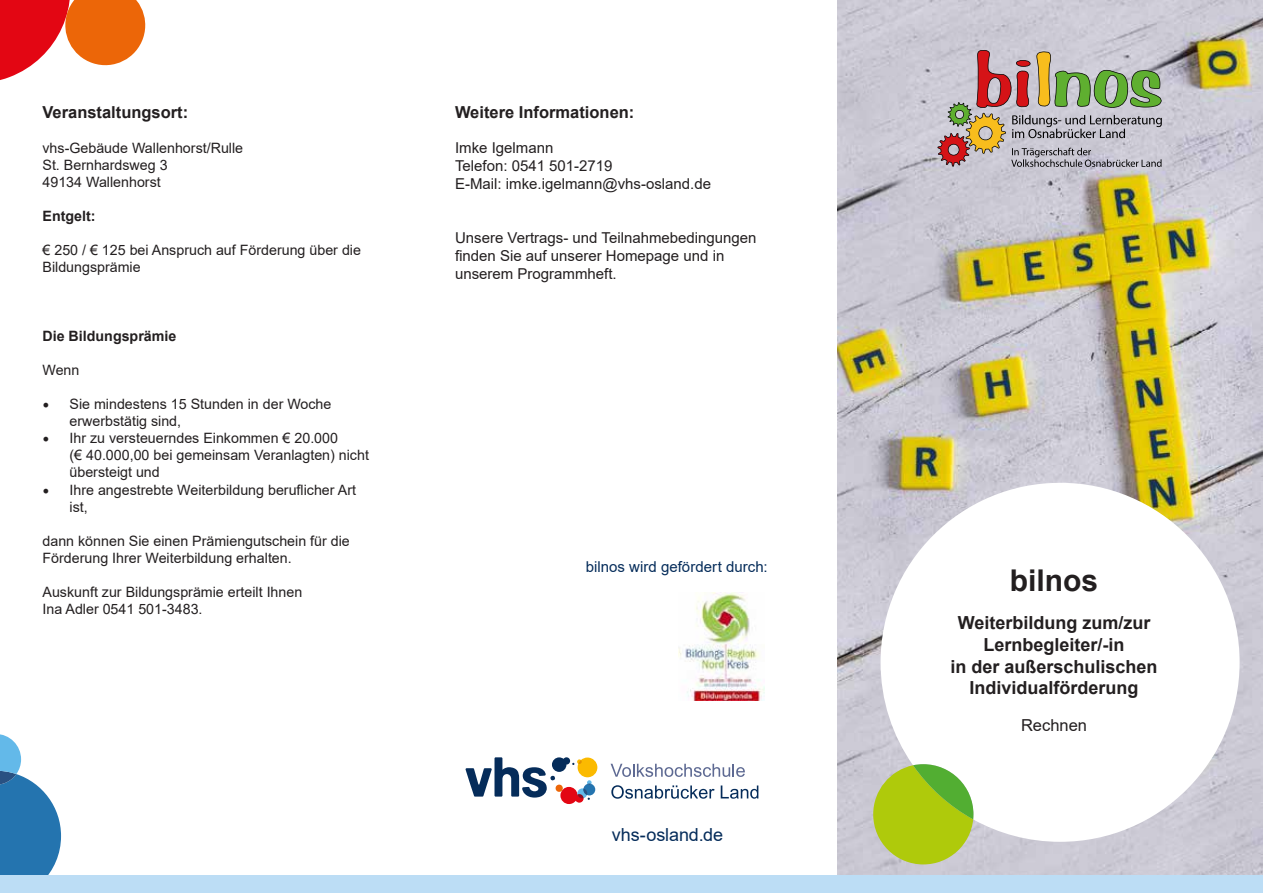
<style>
.page{position:relative;width:1263px;height:893px;background:#fff}
.page>*{position:absolute;margin:0;border:0;box-sizing:border-box;transform-origin:0 0}
.t1{font:700 30px "Arial";color:#231f20}
.t2{font:700 18px/21.6px "Arial";color:#231f20;text-align:center}
.t3{font:18px "Arial";letter-spacing:-.005em;color:#052c5a}
.t4{font:700 16.5px "Arial";color:#231f20}
.t5{font:16.5px "Arial";color:#231f20}
.t6{font:15px/18px "Arial";color:#231f20}
.t7{font:15px "Arial";letter-spacing:.005em;color:#052c5a}
.t8{font:14.25px/17.1px "Arial";color:#231f20}
.t9{font:700 14.25px "Arial";color:#231f20}
.s1{font-family:"Minion Pro";font-size:18px}
</style>
<div class="page">
<img style="left:838px;top:0;width:425px;height:876px">
<svg style="left:0;top:734px;width:61px;height:142px"></svg>
<div style="left:0;top:876px;width:1263px;height:17px;background:#bcddf5"></div>
<svg style="left:0;top:0;width:146px;height:80px"></svg>
<svg style="left:611px;top:764px;width:134px;height:13px"></svg>
<svg style="left:611px;top:785px;width:103px;height:14px"></svg>
<svg style="left:721px;top:785px;width:37px;height:14px"></svg>
<svg style="left:465px;top:757px;width:132px;height:47px"></svg>
<svg style="left:880px;top:483px;width:359px;height:359px"></svg>
<svg style="left:873px;top:764px;width:100px;height:100px;background:#aac83d"></svg>
<svg style="left:937px;top:50px;width:225px;height:117px;background:#b2a89d"></svg>
<img style="left:679px;top:593px;width:86px;height:107px">
<p class="t4" style="left:43px;top:101px;width:147px">Veranstaltungsort:</p>
<p class="t8" style="left:43px;top:139px;width:202px">vhs-Gebäude Wallenhorst/Rulle<br>St. Bernhardsweg 3<br>49134 Wallenhorst</p>
<p class="t9" style="left:43px;top:206px;width:55px">Entgelt:</p>
<p class="t8" style="left:43px;top:241px;width:320px">€ 250 / € 125 bei Anspruch auf Förderung über die<br>Bildungsprämie</p>
<p class="t9" style="left:43px;top:326px;width:135px">Die Bildungsprämie</p>
<p class="t8" style="left:43px;top:361px;width:38px">Wenn</p>
<p class="t8" style="left:70px;top:395px;width:263px;text-indent:-27px"><span class="s1">•</span> Sie mindestens 15 Stunden in der Woche erwerbstätig sind,</p>
<p class="t8" style="left:70px;top:430px;width:301px;text-indent:-27px"><span class="s1">•</span> Ihr zu versteuerndes Einkommen € 20.000<br>(€ 40.000,00 bei gemeinsam Veranlagten) nicht übersteigt und</p>
<p class="t8" style="left:70px;top:481px;width:288px;text-indent:-27px"><span class="s1">•</span> Ihre angestrebte Weiterbildung beruflicher Art ist,</p>
<p class="t8" style="left:43px;top:532px;width:309px">dann können Sie einen Prämiengutschein für die<br>Förderung Ihrer Weiterbildung erhalten.</p>
<p class="t8" style="left:43px;top:583px;width:261px">Auskunft zur Bildungsprämie erteilt Ihnen<br>Ina Adler 0541 501-3483.</p>
<p class="t4" style="left:455px;top:101px;width:181px">Weitere Informationen:</p>
<p class="t6" style="left:455px;top:139px;width:258px">Imke Igelmann<br>Telefon: 0541 501-2719<br>E-Mail: imke.igelmann@vhs-osland.de</p>
<p class="t6" style="left:455px;top:229px;width:303px">Unsere Vertrags- und Teilnahmebedingungen finden Sie auf unserer Homepage und in unserem Programmheft.</p>
<p class="t7" style="left:586px;top:556px;width:183px">bilnos wird gefördert durch:</p>
<p class="t3" style="left:612px;top:823px;width:113px">vhs-osland.de</p>
<h1 class="t1" style="left:1010px;top:559px;width:90px">bilnos</h1>
<p class="t2" style="left:950px;top:612px;width:209px">Weiterbildung zum/zur<br>Lernbegleiter/-in<br>in der außerschulischen<br>Individualförderung</p>
<p class="t5" style="left:1021px;top:714px;width:68px">Rechnen</p>
</div>
